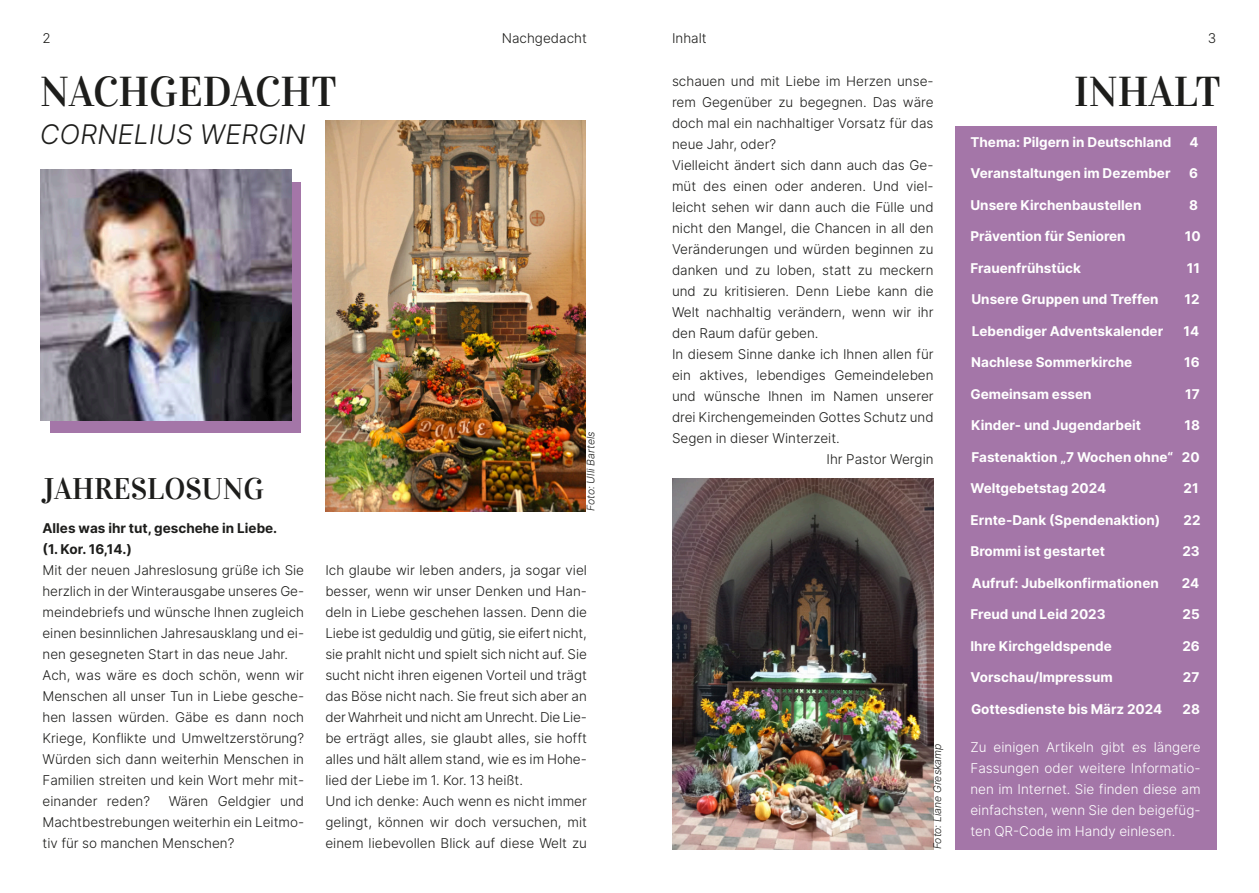
<style>
.page{position:relative;width:1259px;height:893px;background:#fff}
.page>*{position:absolute;margin:0;border:0;box-sizing:border-box;transform-origin:0 0}
.t1{font:42px "Vidaloka";letter-spacing:-.005em;color:#1d1d1b}
.t2{font:30px "Vidaloka";color:#1d1d1b}
.t3{font:italic 300 27px "Inter";color:#1d1d1b}
.t4{font:300 13.5px/21px "Inter";color:#1d1d1b}
.t5{font:700 13.5px "Inter";color:#fff}
.t6{font:300 13.5px/21px "Inter";color:#fff;text-align:justify}
.t7{font:700 13.5px/21px "Inter";color:#1d1d1b}
.t8{font:italic 300 10.5px "Inter";color:#1d1d1b}
</style>
<div class="page">
<img style="left:325px;top:120px;width:260px;height:391px">
<div style="left:50px;top:182px;width:251px;height:251px;background:#a476a8"></div>
<img style="left:40px;top:170px;width:251px;height:251px">
<div style="left:955px;top:126px;width:261px;height:723px;background:#a476a8"></div>
<img style="left:672px;top:479px;width:261px;height:370px">
<p class="t4" style="left:43px;top:28px;width:10px">2</p>
<p class="t4" style="left:502px;top:28px;width:87px">Nachgedacht</p>
<p class="t4" style="left:1208px;top:28px;width:10px">3</p>
<p class="t4" style="left:672px;top:28px;width:36px">Inhalt</p>
<h1 class="t1" style="left:40px;top:69px;width:298px">NACHGEDACHT</h1>
<h3 class="t3" style="left:40px;top:118px;width:268px">CORNELIUS WERGIN</h3>
<h2 class="t2" style="left:43px;top:472px;width:223px">JAHRESLOSUNG</h2>
<p class="t7" style="left:43px;top:518px;width:236px">Alles was ihr tut, geschehe in Liebe. (1. Kor. 16,14.)</p>
<p class="t4" style="left:43px;top:560px;width:263px">Mit der neuen Jahreslosung grüße ich Sie herzlich in der Winterausgabe unseres Ge&shy;meindebriefs und wünsche Ihnen zugleich einen besinnlichen Jahresausklang und ei&shy;nen gesegneten Start in das neue Jahr.<br>Ach, was wäre es doch schön, wenn wir Menschen all unser Tun in Liebe gesche&shy;hen lassen würden. Gäbe es dann noch Kriege, Konflikte und Umweltzerstörung?<br>Würden sich dann weiterhin Menschen in Familien streiten und kein Wort mehr mit&shy;einander reden?</p>
<p class="t4" style="left:43px;top:791px;width:263px;text-align:justify;text-indent:126px">Wären Geldgier und Machtbestrebungen weiterhin ein Leitmo&shy;tiv für so manchen Menschen?</p>
<p class="t8" style="left:584px;top:511px;width:81px;rotate:-90deg">Foto: Ulli Bartels</p>
<p class="t4" style="left:325px;top:560px;width:263px">Ich glaube wir leben anders, ja sogar viel besser, wenn wir unser Denken und Han&shy;deln in Liebe geschehen lassen. Denn die Liebe ist geduldig und gütig, sie eifert nicht, sie prahlt nicht und spielt sich nicht auf. Sie sucht nicht ihren eigenen Vorteil und trägt das Böse nicht nach. Sie freut sich aber an der Wahrheit und nicht am Unrecht. Die Lie&shy;be erträgt alles, sie glaubt alles, sie hofft alles und hält allem stand, wie es im Hohe&shy;lied der Liebe im 1. Kor. 13 heißt.<br>Und ich denke: Auch wenn es nicht immer gelingt, können wir doch versuchen, mit einem liebevollen Blick auf diese Welt zu</p>
<p class="t4" style="left:672px;top:71px;width:263px">schauen und mit Liebe im Herzen unse-</p>
<p class="t4" style="left:672px;top:92px;width:263px">rem Gegenüber zu begegnen. Das wäre</p>
<p class="t4" style="left:672px;top:113px;width:263px">doch mal ein nachhaltiger Vorsatz für das</p>
<p class="t4" style="left:672px;top:134px;width:106px">neue Jahr, oder?</p>
<p class="t4" style="left:672px;top:155px;width:263px">Vielleicht ändert sich dann auch das Ge-</p>
<p class="t4" style="left:672px;top:176px;width:263px">müt des einen oder anderen. Und viel-</p>
<p class="t4" style="left:672px;top:197px;width:263px">leicht sehen wir dann auch die Fülle und</p>
<p class="t4" style="left:672px;top:218px;width:263px">nicht den Mangel, die Chancen in all den</p>
<p class="t4" style="left:672px;top:239px;width:263px">Veränderungen und würden beginnen zu</p>
<p class="t4" style="left:672px;top:260px;width:263px">danken und zu loben, statt zu meckern</p>
<p class="t4" style="left:672px;top:281px;width:263px">und zu kritisieren. Denn Liebe kann die</p>
<p class="t4" style="left:672px;top:302px;width:263px">Welt nachhaltig verändern, wenn wir ihr</p>
<p class="t4" style="left:672px;top:323px;width:148px">den Raum dafür geben.</p>
<p class="t4" style="left:672px;top:344px;width:263px">In diesem Sinne danke ich Ihnen allen für</p>
<p class="t4" style="left:672px;top:365px;width:263px">ein aktives, lebendiges Gemeindeleben</p>
<p class="t4" style="left:672px;top:386px;width:263px">und wünsche Ihnen im Namen unserer</p>
<p class="t4" style="left:672px;top:407px;width:263px">drei Kirchengemeinden Gottes Schutz und</p>
<p class="t4" style="left:672px;top:428px;width:169px">Segen in dieser Winterzeit.</p>
<p class="t4" style="left:826px;top:449px;width:109px">Ihr Pastor Wergin</p>
<p class="t8" style="left:931px;top:849px;width:107px;rotate:-90deg">Foto: Liane Greskamp</p>
<h1 class="t1" style="left:1074px;top:69px;width:148px">INHALT</h1>
<p class="t5" style="left:970px;top:134px;width:202px">Thema: Pilgern in Deutschland</p>
<p class="t5" style="left:1189px;top:134px;width:11px">4</p>
<p class="t5" style="left:970px;top:165px;width:201px">Veranstaltungen im Dezember</p>
<p class="t5" style="left:1189px;top:165px;width:10px">6</p>
<p class="t5" style="left:970px;top:197px;width:172px">Unsere Kirchenbaustellen</p>
<p class="t5" style="left:1189px;top:197px;width:10px">8</p>
<p class="t5" style="left:970px;top:228px;width:157px">Prävention für Senioren</p>
<p class="t5" style="left:1184px;top:228px;width:17px">10</p>
<p class="t5" style="left:970px;top:260px;width:112px">Frauenfrühstück</p>
<p class="t5" style="left:1187px;top:260px;width:15px">11</p>
<p class="t5" style="left:971px;top:291px;width:189px">Unsere Gruppen und Treffen</p>
<p class="t5" style="left:1184px;top:291px;width:17px">12</p>
<p class="t5" style="left:972px;top:323px;width:193px">Lebendiger Adventskalender</p>
<p class="t5" style="left:1183px;top:323px;width:17px">14</p>
<p class="t5" style="left:971px;top:354px;width:162px">Nachlese Sommerkirche</p>
<p class="t5" style="left:1184px;top:354px;width:17px">16</p>
<p class="t5" style="left:970px;top:386px;width:123px">Gemeinsam essen</p>
<p class="t5" style="left:1185px;top:386px;width:16px">17</p>
<p class="t5" style="left:971px;top:417px;width:171px">Kinder- und Jugendarbeit</p>
<p class="t5" style="left:1184px;top:417px;width:17px">18</p>
<p class="t5" style="left:971px;top:449px;width:230px">Fastenaktion „7 Wochen ohne“ 20</p>
<p class="t5" style="left:970px;top:480px;width:137px">Weltgebetstag 2024</p>
<p class="t5" style="left:1183px;top:480px;width:17px">21</p>
<p class="t5" style="left:970px;top:512px;width:191px">Ernte-Dank (Spendenaktion)</p>
<p class="t5" style="left:1183px;top:512px;width:19px">22</p>
<p class="t5" style="left:970px;top:543px;width:136px">Brommi ist gestartet</p>
<p class="t5" style="left:1182px;top:543px;width:19px">23</p>
<p class="t5" style="left:971px;top:575px;width:189px">Aufruf: Jubelkonfirmationen</p>
<p class="t5" style="left:1182px;top:575px;width:19px">24</p>
<p class="t5" style="left:970px;top:606px;width:137px">Freud und Leid 2023</p>
<p class="t5" style="left:1182px;top:606px;width:19px">25</p>
<p class="t5" style="left:970px;top:638px;width:143px">Ihre Kirchgeldspende</p>
<p class="t5" style="left:1182px;top:638px;width:19px">26</p>
<p class="t5" style="left:970px;top:669px;width:144px">Vorschau/Impressum</p>
<p class="t5" style="left:1183px;top:669px;width:18px">27</p>
<p class="t5" style="left:971px;top:701px;width:193px">Gottesdienste bis März 2024</p>
<p class="t5" style="left:1182px;top:701px;width:19px">28</p>
<p class="t6" style="left:970px;top:736px;width:232px">Zu einigen Artikeln gibt es längere Fassungen oder weitere Informatio&shy;nen im Internet. Sie finden diese am einfachsten, wenn Sie den beigefüg&shy;ten QR-Code im Handy einlesen.</p>
</div>
